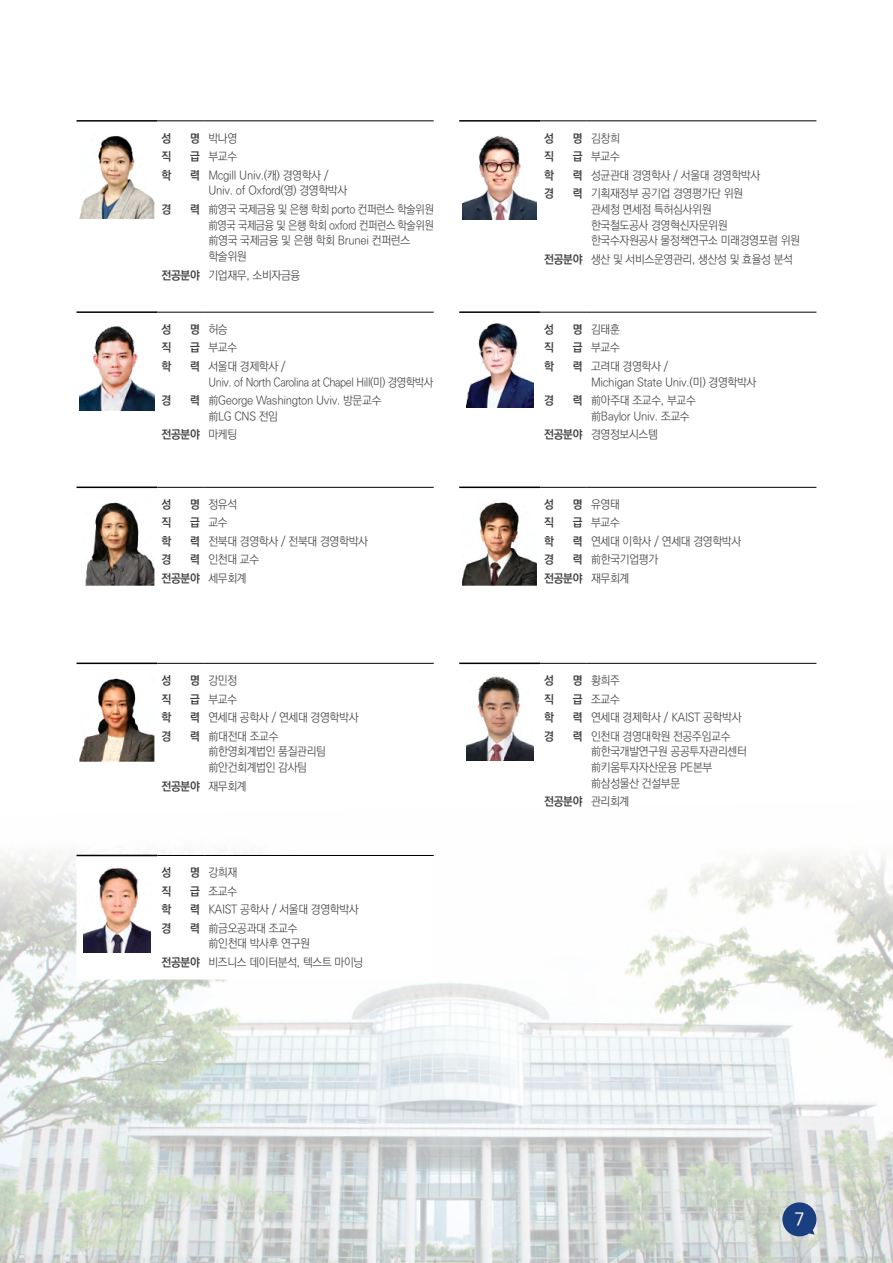
<style>
.page{position:relative;width:893px;height:1263px;background:#fff}
.page>*{position:absolute;margin:0;border:0;box-sizing:border-box;transform-origin:0 0}
.t1{font:18px "Ko Pub World Dotum PM";color:#fff}
.t2{font:11.7px/15.8px "Ko Pub World Dotum PL";letter-spacing:-.025em;color:#404042;scale:.96 1}
.t3{font:11.7px/15.8px "Ko Pub World Dotum PL";letter-spacing:-.025em;color:#404042;scale:.93 1}
.t4{font:11.7px "Ko Pub World Dotum PB";letter-spacing:-.025em;color:#404042;scale:.96 1}
.s1{font-family:"Ko Pub World Dotum PB"}
.s2{font-family:"Ko Pub World Dotum PL"}
</style>
<div class="page">
<img style="left:0;top:851px;width:893px;height:412px">
<hr style="left:157px;top:121px;width:47px;height:1px;background:#000">
<hr style="left:204px;top:121px;width:230px;height:1px;background:#000">
<hr style="left:77px;top:120px;width:80px;height:2px;background:#000">
<img style="left:80px;top:136px;width:74px;height:83px">
<hr style="left:540px;top:487px;width:47px;height:1px;background:#000">
<hr style="left:587px;top:487px;width:229px;height:1px;background:#000">
<hr style="left:459px;top:487px;width:81px;height:1px;background:#000">
<img style="left:462px;top:502px;width:75px;height:83px">
<hr style="left:157px;top:663px;width:47px;height:1px;background:#000">
<hr style="left:204px;top:663px;width:230px;height:1px;background:#000">
<hr style="left:77px;top:663px;width:80px;height:1px;background:#000">
<img style="left:80px;top:678px;width:74px;height:83px">
<hr style="left:540px;top:663px;width:47px;height:1px;background:#000">
<hr style="left:587px;top:663px;width:229px;height:1px;background:#000">
<hr style="left:459px;top:663px;width:81px;height:1px;background:#000">
<img style="left:466px;top:676px;width:67px;height:85px">
<svg style="left:77px;top:856px;width:357px;height:123px"></svg>
<hr style="left:157px;top:855px;width:47px;height:1px;background:#000">
<hr style="left:204px;top:855px;width:230px;height:1px;background:#000">
<hr style="left:77px;top:855px;width:80px;height:1px;background:#000">
<img style="left:84px;top:867px;width:66px;height:86px">
<hr style="left:540px;top:121px;width:47px;height:1px;background:#000">
<hr style="left:587px;top:121px;width:229px;height:1px;background:#000">
<hr style="left:459px;top:120px;width:81px;height:2px;background:#000">
<img style="left:462px;top:135px;width:75px;height:84px">
<hr style="left:157px;top:312px;width:47px;height:1px;background:#000">
<hr style="left:204px;top:312px;width:230px;height:1px;background:#000">
<hr style="left:77px;top:311px;width:80px;height:2px;background:#000">
<img style="left:80px;top:326px;width:74px;height:84px">
<hr style="left:540px;top:312px;width:47px;height:1px;background:#000">
<hr style="left:587px;top:312px;width:229px;height:1px;background:#000">
<hr style="left:459px;top:311px;width:81px;height:2px;background:#000">
<img style="left:466px;top:323px;width:67px;height:84px">
<hr style="left:157px;top:487px;width:47px;height:1px;background:#000">
<hr style="left:204px;top:487px;width:230px;height:1px;background:#000">
<hr style="left:77px;top:487px;width:80px;height:1px;background:#000">
<img style="left:85px;top:502px;width:69px;height:83px">
<svg style="left:782px;top:1202px;width:34px;height:34px"></svg>
<p class="t4" style="left:162px;top:129px;width:12px">성</p>
<p class="t2" style="left:190px;top:130px;width:51px"><span class="s1">명</span> 박나영</p>
<p class="t4" style="left:162px;top:148px;width:12px">직</p>
<p class="t2" style="left:190px;top:149px;width:51px"><span class="s1">급</span> 부교수</p>
<p class="t4" style="left:162px;top:166px;width:12px">학</p>
<p class="t2" style="left:208px;top:167px;width:146px;text-indent:-18px"><span class="s1">력</span> Mcgill Univ.(캐) 경영학사 /<br>Univ. of Oxford(영) 경영학박사</p>
<p class="t4" style="left:162px;top:201px;width:12px">경</p>
<p class="t3" style="left:208px;top:202px;width:244px;text-indent:-18px"><span class="s1">력</span> 前영국 국제금융 및 은행 학회 porto 컨퍼런스 학술위원前영국 국제금융 및 은행 학회 oxford 컨퍼런스 학술위원前영국 국제금융 및 은행 학회 Brunei 컨퍼런스 학술위원</p>
<p class="t2" style="left:162px;top:267px;width:146px"><span class="s1">전공분야</span> 기업재무, 소비자금융</p>
<p class="t4" style="left:162px;top:321px;width:12px">성</p>
<p class="t2" style="left:190px;top:322px;width:41px"><span class="s1">명</span> 허승</p>
<p class="t4" style="left:162px;top:339px;width:12px">직</p>
<p class="t2" style="left:190px;top:340px;width:51px"><span class="s1">급</span> 부교수</p>
<p class="t4" style="left:162px;top:358px;width:12px">학</p>
<p class="t2" style="left:208px;top:359px;width:236px;text-indent:-18px"><span class="s1">력</span> 서울대 경제학사 /<br>Univ. of North Carolina at Chapel Hill(미) 경영학박사</p>
<p class="t4" style="left:162px;top:392px;width:12px">경</p>
<p class="t2" style="left:208px;top:393px;width:182px;text-indent:-18px"><span class="s1">력</span> 前George Washington Uviv. 방문교수前LG CNS 전임</p>
<p class="t4" style="left:162px;top:426px;width:80px">전공분야 <span class="s2">마케팅</span></p>
<p class="t4" style="left:162px;top:496px;width:12px">성</p>
<p class="t2" style="left:190px;top:497px;width:51px"><span class="s1">명</span> 정유석</p>
<p class="t4" style="left:162px;top:514px;width:12px">직</p>
<p class="t2" style="left:190px;top:515px;width:41px"><span class="s1">급</span> 교수</p>
<p class="t4" style="left:162px;top:533px;width:12px">학</p>
<p class="t2" style="left:190px;top:534px;width:187px"><span class="s1">력</span> 전북대 경영학사 / 전북대 경영학박사</p>
<p class="t4" style="left:162px;top:551px;width:12px">경</p>
<p class="t2" style="left:190px;top:552px;width:74px"><span class="s1">력</span> 인천대 교수</p>
<p class="t4" style="left:162px;top:570px;width:90px">전공분야 <span class="s2">세무회계</span></p>
<p class="t4" style="left:162px;top:672px;width:12px">성</p>
<p class="t2" style="left:190px;top:673px;width:51px"><span class="s1">명</span> 강민정</p>
<p class="t4" style="left:162px;top:690px;width:12px">직</p>
<p class="t2" style="left:190px;top:691px;width:51px"><span class="s1">급</span> 부교수</p>
<p class="t4" style="left:162px;top:709px;width:12px">학</p>
<p class="t2" style="left:190px;top:710px;width:177px"><span class="s1">력</span> 연세대 공학사 / 연세대 경영학박사</p>
<p class="t4" style="left:162px;top:727px;width:12px">경</p>
<p class="t2" style="left:208px;top:728px;width:124px;text-indent:-18px"><span class="s1">력</span> 前대전대 조교수前한영회계법인 품질관리팀前안건회계법인 감사팀</p>
<p class="t4" style="left:162px;top:777px;width:90px">전공분야 <span class="s2">재무회계</span></p>
<p class="t4" style="left:162px;top:864px;width:12px">성</p>
<p class="t2" style="left:190px;top:865px;width:51px"><span class="s1">명</span> 강희재</p>
<p class="t4" style="left:162px;top:882px;width:12px">직</p>
<p class="t2" style="left:190px;top:883px;width:51px"><span class="s1">급</span> 조교수</p>
<p class="t4" style="left:162px;top:901px;width:12px">학</p>
<p class="t2" style="left:190px;top:902px;width:177px"><span class="s1">력</span> KAIST 공학사 / 서울대 경영학박사</p>
<p class="t4" style="left:162px;top:919px;width:12px">경</p>
<p class="t2" style="left:208px;top:920px;width:107px;text-indent:-18px"><span class="s1">력</span> 前금오공과대 조교수前인천대 박사후 연구원</p>
<p class="t2" style="left:162px;top:955px;width:212px"><span class="s1">전공분야</span> 비즈니스 데이터분석, 텍스트 마이닝</p>
<p class="t4" style="left:544px;top:129px;width:12px">성</p>
<p class="t2" style="left:573px;top:130px;width:51px"><span class="s1">명</span> 김창희</p>
<p class="t4" style="left:544px;top:148px;width:12px">직</p>
<p class="t2" style="left:573px;top:149px;width:51px"><span class="s1">급</span> 부교수</p>
<p class="t4" style="left:544px;top:166px;width:12px">학</p>
<p class="t2" style="left:573px;top:167px;width:197px"><span class="s1">력</span> 성균관대 경영학사 / 서울대 경영학박사</p>
<p class="t4" style="left:544px;top:185px;width:12px">경</p>
<p class="t2" style="left:591px;top:186px;width:219px;text-indent:-18px"><span class="s1">력</span> 기획재정부 공기업 경영평가단 위원<br>관세청 면세점 특허심사위원<br>한국철도공사 경영혁신자문위원<br>한국수자원공사 물정책연구소 미래경영포럼 위원</p>
<p class="t2" style="left:544px;top:252px;width:261px"><span class="s1">전공분야</span> 생산 및 서비스운영관리, 생산성 및 효율성 분석</p>
<p class="t4" style="left:544px;top:321px;width:12px">성</p>
<p class="t2" style="left:573px;top:322px;width:51px"><span class="s1">명</span> 김태훈</p>
<p class="t4" style="left:544px;top:339px;width:12px">직</p>
<p class="t2" style="left:573px;top:340px;width:51px"><span class="s1">급</span> 부교수</p>
<p class="t4" style="left:544px;top:358px;width:12px">학</p>
<p class="t2" style="left:591px;top:359px;width:174px;text-indent:-18px"><span class="s1">력</span> 고려대 경영학사 /<br>Michigan State Univ.(미) 경영학박사</p>
<p class="t4" style="left:544px;top:392px;width:12px">경</p>
<p class="t2" style="left:591px;top:393px;width:111px;text-indent:-18px"><span class="s1">력</span> 前아주대 조교수, 부교수前Baylor Univ. 조교수</p>
<p class="t2" style="left:544px;top:427px;width:120px"><span class="s1">전공분야</span> 경영정보시스템</p>
<p class="t4" style="left:544px;top:496px;width:12px">성</p>
<p class="t2" style="left:573px;top:497px;width:51px"><span class="s1">명</span> 유영태</p>
<p class="t4" style="left:544px;top:514px;width:12px">직</p>
<p class="t2" style="left:573px;top:515px;width:51px"><span class="s1">급</span> 부교수</p>
<p class="t4" style="left:544px;top:533px;width:12px">학</p>
<p class="t2" style="left:573px;top:534px;width:177px"><span class="s1">력</span> 연세대 이학사 / 연세대 경영학박사</p>
<p class="t4" style="left:544px;top:551px;width:12px">경</p>
<p class="t2" style="left:573px;top:552px;width:91px"><span class="s1">력</span> 前한국기업평가</p>
<p class="t4" style="left:544px;top:570px;width:90px">전공분야 <span class="s2">재무회계</span></p>
<p class="t4" style="left:544px;top:672px;width:12px">성</p>
<p class="t2" style="left:573px;top:673px;width:51px"><span class="s1">명</span> 황희주</p>
<p class="t4" style="left:544px;top:690px;width:12px">직</p>
<p class="t2" style="left:573px;top:691px;width:51px"><span class="s1">급</span> 조교수</p>
<p class="t4" style="left:544px;top:709px;width:12px">학</p>
<p class="t2" style="left:573px;top:710px;width:177px"><span class="s1">력</span> 연세대 경제학사 / KAIST 공학박사</p>
<p class="t4" style="left:544px;top:727px;width:12px">경</p>
<p class="t2" style="left:591px;top:728px;width:164px;text-indent:-18px"><span class="s1">력</span> 인천대 경영대학원 전공주임교수前한국개발연구원 공공투자관리센터前키움투자자산운용 PE본부前삼성물산 건설부문</p>
<p class="t4" style="left:544px;top:793px;width:90px">전공분야 <span class="s2">관리회계</span></p>
<h1 class="t1" style="left:794px;top:1207px;width:12px">7</h1>
</div>
